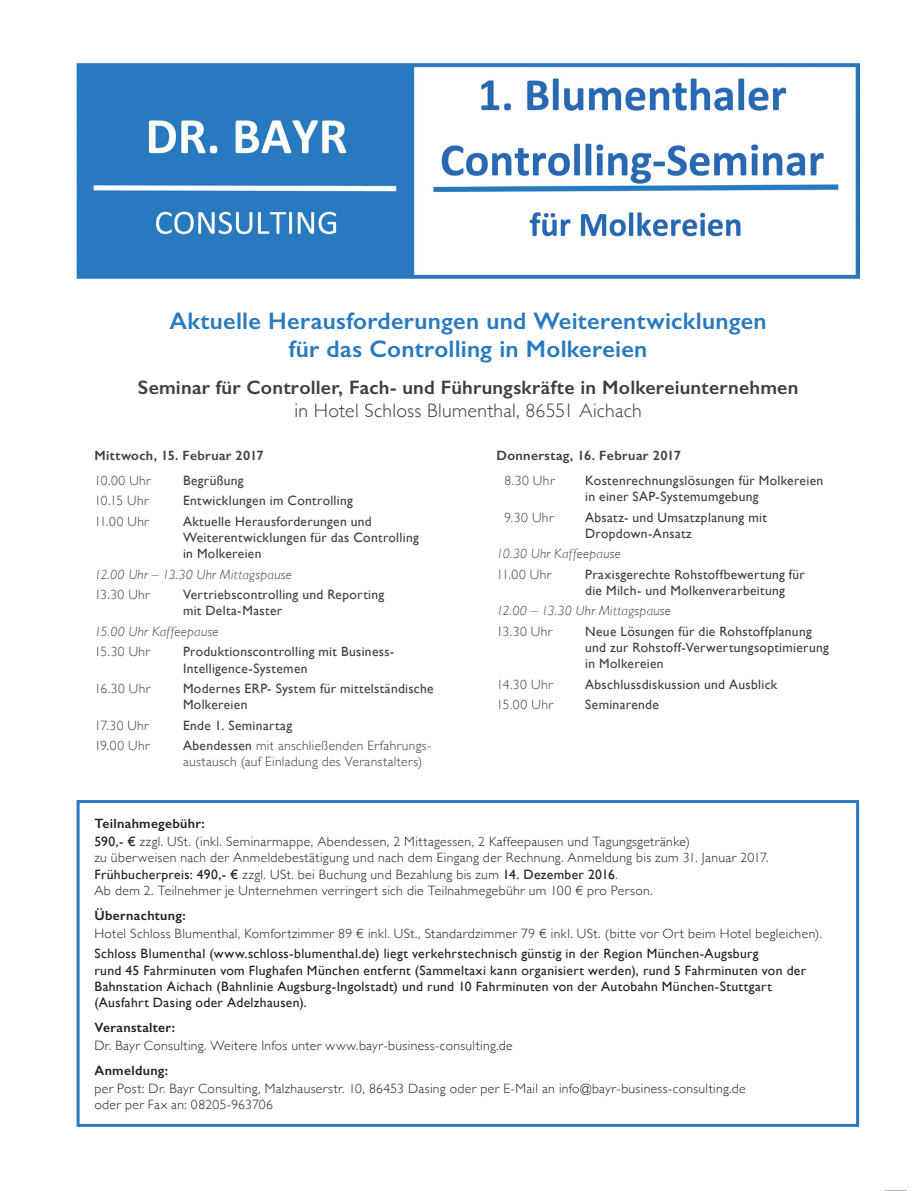
<style>
.page{position:relative;width:915px;height:1191px;background:#fff}
.page>*{position:absolute;margin:0;border:0;box-sizing:border-box;transform-origin:0 0}
.t1{font:600 24px/28.8px "Gill Sans";letter-spacing:.01em;color:#2879bf;text-align:center}
.t2{font:600 19.5px "Gill Sans";letter-spacing:.01em;color:#3e3e3f}
.t3{font:300 19.5px "Gill Sans";letter-spacing:.01em;color:#3e3e3f}
.t4{font:300 13.5px/16.2px "Gill Sans";letter-spacing:.025em;color:#231f20}
.t5{font:13.5px/16.2px "Gill Sans";letter-spacing:.025em;color:#3e3e3f}
.t6{font:13.5px/16.2px "Gill Sans";letter-spacing:.025em;color:#231f20}
.t7{font:300 13.5px/16.2px "Gill Sans";letter-spacing:.025em;color:#3e3e3f}
.t8{font:italic 300 13.5px "Gill Sans";letter-spacing:.02em;color:#3e3e3f}
.t9{font:600 13.5px "Gill Sans";letter-spacing:.025em;color:#3e3e3f}
.t10{font:600 13.5px "Gill Sans";letter-spacing:.025em;color:#231f20}
.s1{font-weight:400}
.s2{font-weight:600}
</style>
<div class="page">
<div style="left:77px;top:800px;width:781px;height:326px;border:3px solid #2879bf"></div>
<svg style="left:884px;top:1190px;width:22px;height:1px"></svg>
<img style="left:77px;top:63px;width:781px;height:216px">
<h1 class="t1" style="left:169px;top:306px;width:598px">Aktuelle Herausforderungen und Weiterentwicklungen für das Controlling in Molkereien</h1>
<h2 class="t2" style="left:138px;top:375px;width:661px">Seminar für Controller, Fach- und Führungskräfte in Molkereiunternehmen</h2>
<h2 class="t3" style="left:294px;top:395px;width:348px">in Hotel Schloss Blumenthal, 86551 Aichach</h2>
<p class="t9" style="left:94px;top:447px;width:171px">Mittwoch, 15. Februar 2017</p>
<p class="t7" style="left:94px;top:472px;width:58px">10.00 Uhr</p>
<p class="t5" style="left:183px;top:472px;width:62px">Begrüßung</p>
<p class="t7" style="left:94px;top:492px;width:56px">10.15 Uhr</p>
<p class="t5" style="left:183px;top:492px;width:171px">Entwicklungen im Controlling</p>
<p class="t7" style="left:94px;top:513px;width:56px">11.00 Uhr</p>
<p class="t5" style="left:183px;top:513px;width:237px">Aktuelle Herausforderungen und<br>Weiterentwicklungen für das Controlling in Molkereien</p>
<p class="t8" style="left:94px;top:566px;width:199px">12.00 Uhr – 13.30 Uhr Mittagspause</p>
<p class="t7" style="left:94px;top:586px;width:57px">13.30 Uhr</p>
<p class="t5" style="left:183px;top:586px;width:203px">Vertriebscontrolling und Reporting mit Delta-Master</p>
<p class="t8" style="left:94px;top:624px;width:126px">15.00 Uhr Kaffeepause</p>
<p class="t7" style="left:94px;top:643px;width:57px">15.30 Uhr</p>
<p class="t5" style="left:183px;top:643px;width:213px">Produktionscontrolling mit Business-<br>Intelligence-Systemen</p>
<p class="t7" style="left:94px;top:680px;width:57px">16.30 Uhr</p>
<p class="t5" style="left:183px;top:680px;width:252px">Modernes ERP- System für mittelständische<br>Molkereien</p>
<p class="t7" style="left:94px;top:716px;width:56px">17.30 Uhr</p>
<p class="t5" style="left:183px;top:717px;width:111px">Ende 1. Seminartag</p>
<p class="t7" style="left:94px;top:737px;width:57px">19.00 Uhr</p>
<p class="t7" style="left:183px;top:737px;width:250px"><span class="s1">Abendessen</span> mit anschließenden Erfahrungs&shy;austausch (auf Einladung des Veranstalters)</p>
<p class="t9" style="left:496px;top:447px;width:186px">Donnerstag, 16. Februar 2017</p>
<p class="t7" style="left:504px;top:472px;width:52px">8.30 Uhr</p>
<p class="t5" style="left:585px;top:472px;width:239px">Kostenrechnungslösungen für Molkereien in einer SAP-Systemumgebung</p>
<p class="t7" style="left:504px;top:508px;width:51px">9.30 Uhr</p>
<p class="t5" style="left:585px;top:509px;width:183px">Absatz- und Umsatzplanung mit<br>Dropdown-Ansatz</p>
<p class="t8" style="left:496px;top:546px;width:126px">10.30 Uhr Kaffeepause</p>
<p class="t7" style="left:496px;top:565px;width:56px">11.00 Uhr</p>
<p class="t5" style="left:585px;top:566px;width:221px">Praxisgerechte Rohstoffbewertung für die Milch- und Molkenverarbeitung</p>
<p class="t8" style="left:496px;top:603px;width:176px">12.00 – 13.30 Uhr Mittagspause</p>
<p class="t7" style="left:496px;top:622px;width:57px">13.30 Uhr</p>
<p class="t5" style="left:585px;top:623px;width:245px">Neue Lösungen für die Rohstoffplanung und zur Rohstoff-Verwertungsoptimierung in Molkereien</p>
<p class="t7" style="left:496px;top:675px;width:58px">14.30 Uhr</p>
<p class="t5" style="left:585px;top:676px;width:194px">Abschlussdiskussion und Ausblick</p>
<p class="t7" style="left:496px;top:696px;width:58px">15.00 Uhr</p>
<p class="t5" style="left:585px;top:696px;width:75px">Seminarende</p>
<p class="t4" style="left:94px;top:813px;width:597px;line-height:18.3px"><span class="s2">Teilnahmegebühr:<br></span><span class="s1">590,- €</span> zzgl. USt. (inkl. Seminarmappe, Abendessen, 2 Mittagessen, 2 Kaffeepausen und Tagungsgetränke)</p>
<p class="t4" style="left:94px;top:849px;width:675px">zu überweisen nach der Anmeldebestätigung und nach dem Eingang der Rechnung. Anmeldung bis zum 31. Januar 2017.<br><span class="s1">Frühbucherpreis: 490,- €</span> zzgl. USt. bei Buchung und Bezahlung bis zum <span class="s1">14. Dezember 2016</span>.<br>Ab dem 2. Teilnehmer je Unternehmen verringert sich die Teilnahmegebühr um 100 € pro Person.</p>
<p class="t10" style="left:94px;top:906px;width:93px">Übernachtung:</p>
<p class="t4" style="left:94px;top:924px;width:729px">Hotel Schloss Blumenthal, Komfortzimmer 89 € inkl. USt., Standardzimmer 79 € inkl. USt. (bitte vor Ort beim Hotel begleichen).</p>
<p class="t6" style="left:94px;top:945px;width:713px">Schloss Blumenthal (www.schloss-blumenthal.de) liegt verkehrstechnisch günstig in der Region München-Augsburg<br>rund 45 Fahrminuten vom Flughafen München entfernt (Sammeltaxi kann organisiert werden), rund 5 Fahrminuten von der Bahnstation Aichach (Bahnlinie Augsburg-Ingolstadt) und rund 10 Fahrminuten von der Autobahn München-Stuttgart (Ausfahrt Dasing oder Adelzhausen).</p>
<p class="t10" style="left:94px;top:1019px;width:82px">Veranstalter:</p>
<p class="t4" style="left:94px;top:1036px;width:419px">Dr. Bayr Consulting. Weitere Infos unter www.bayr-business-consulting.de</p>
<p class="t10" style="left:94px;top:1062px;width:75px">Anmeldung:</p>
<p class="t4" style="left:94px;top:1079px;width:652px">per Post: Dr. Bayr Consulting, Malzhauserstr. 10, 86453 Dasing oder per E-Mail an info@bayr-business-consulting.de oder per Fax an: 08205-963706</p>
</div>
